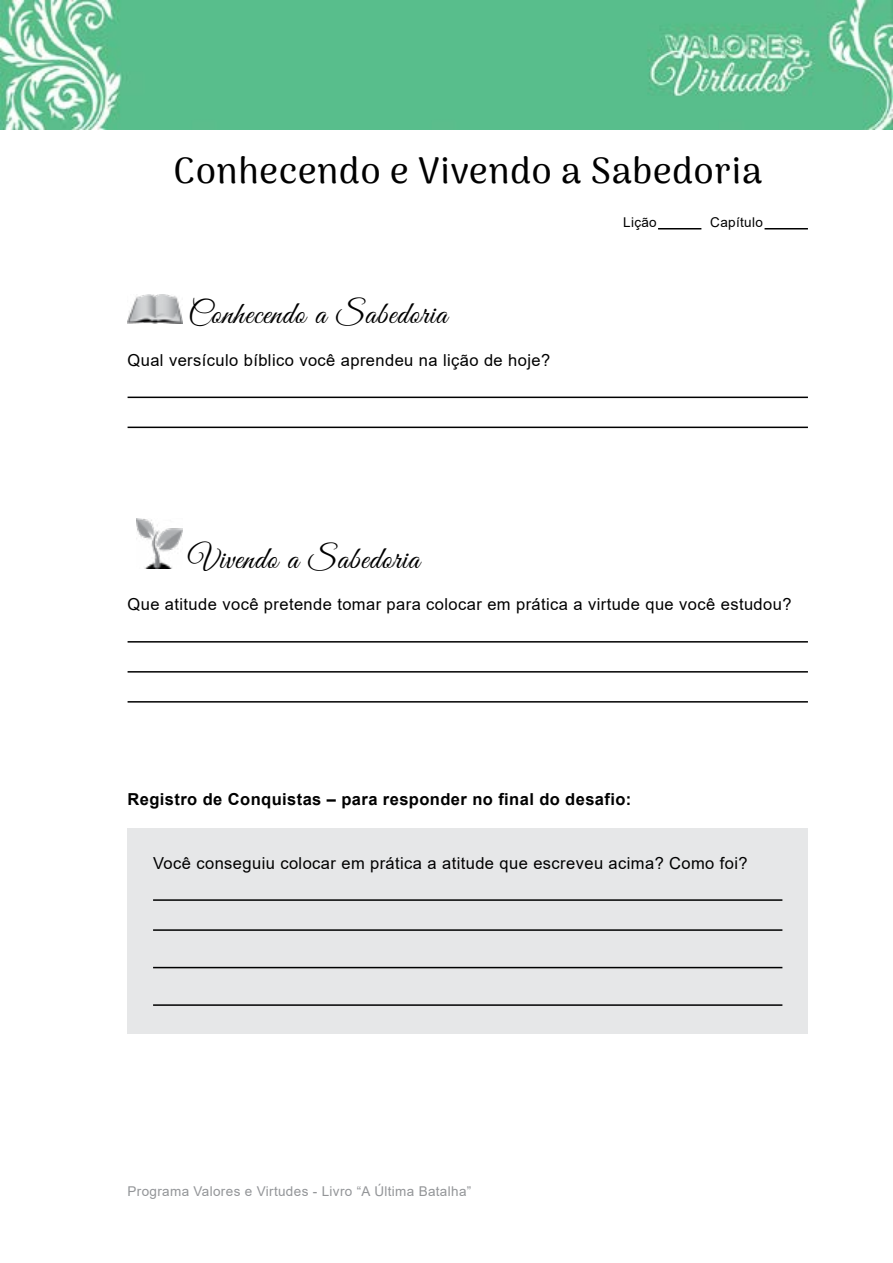
<style>
.page{position:relative;width:893px;height:1263px;background:#fff}
.page>*{position:absolute;margin:0;border:0;box-sizing:border-box;transform-origin:0 0}
.t1{font:500 36px "Arima Madurai";letter-spacing:.025em;color:#000}
.t2{font:31.5px "Great Vibes";letter-spacing:.025em;color:#000}
.t3{font:16.5px "Arial";letter-spacing:.025em;color:#000}
.t4{font:700 16.5px "Arial";letter-spacing:.025em;color:#000}
.t5{font:13.5px "Arial";letter-spacing:.025em;color:#939598}
.t6{font:13.5px "Arial";letter-spacing:.025em;color:#000}
</style>
<div class="page">
<img style="left:0;top:0;width:893px;height:129px">
<hr style="left:658px;top:228px;width:43px;height:1px;background:#000">
<hr style="left:765px;top:228px;width:43px;height:1px;background:#000">
<img style="left:128px;top:294px;width:55px;height:29px">
<hr style="left:128px;top:397px;width:680px;height:1px;background:#000">
<hr style="left:128px;top:427px;width:680px;height:1px;background:#000">
<hr style="left:128px;top:641px;width:680px;height:2px;background:#000">
<hr style="left:128px;top:671px;width:680px;height:2px;background:#000">
<img style="left:136px;top:518px;width:47px;height:50px">
<hr style="left:128px;top:701px;width:680px;height:2px;background:#000">
<div style="left:128px;top:829px;width:680px;height:205px;background:#e6e7e8"></div>
<hr style="left:153px;top:929px;width:629px;height:2px;background:#000">
<hr style="left:153px;top:967px;width:629px;height:1px;background:#000">
<hr style="left:153px;top:1004px;width:629px;height:2px;background:#000">
<hr style="left:153px;top:899px;width:629px;height:2px;background:#000">
<h1 class="t1" style="left:174px;top:146px;width:590px">Conhecendo e Vivendo a Sabedoria</h1>
<p class="t6" style="left:623px;top:212px;width:35px">Lição</p>
<p class="t6" style="left:710px;top:212px;width:54px">Capítulo</p>
<h2 class="t2" style="left:188px;top:296px;width:260px">Conhecendo a Sabedoria</h2>
<p class="t3" style="left:128px;top:348px;width:424px">Qual versículo bíblico você aprendeu na lição de hoje?</p>
<h2 class="t2" style="left:188px;top:541px;width:233px">Vivendo a Sabedoria</h2>
<p class="t3" style="left:128px;top:593px;width:665px">Que atitude você pretende tomar para colocar em prática a virtude que você estudou?</p>
<p class="t4" style="left:128px;top:787px;width:505px">Registro de Conquistas – para responder no final do desafio:</p>
<p class="t3" style="left:153px;top:851px;width:596px">Você conseguiu colocar em prática a atitude que escreveu acima? Como foi?</p>
<p class="t5" style="left:128px;top:1181px;width:345px">Programa Valores e Virtudes - Livro “A Última Batalha”</p>
</div>
